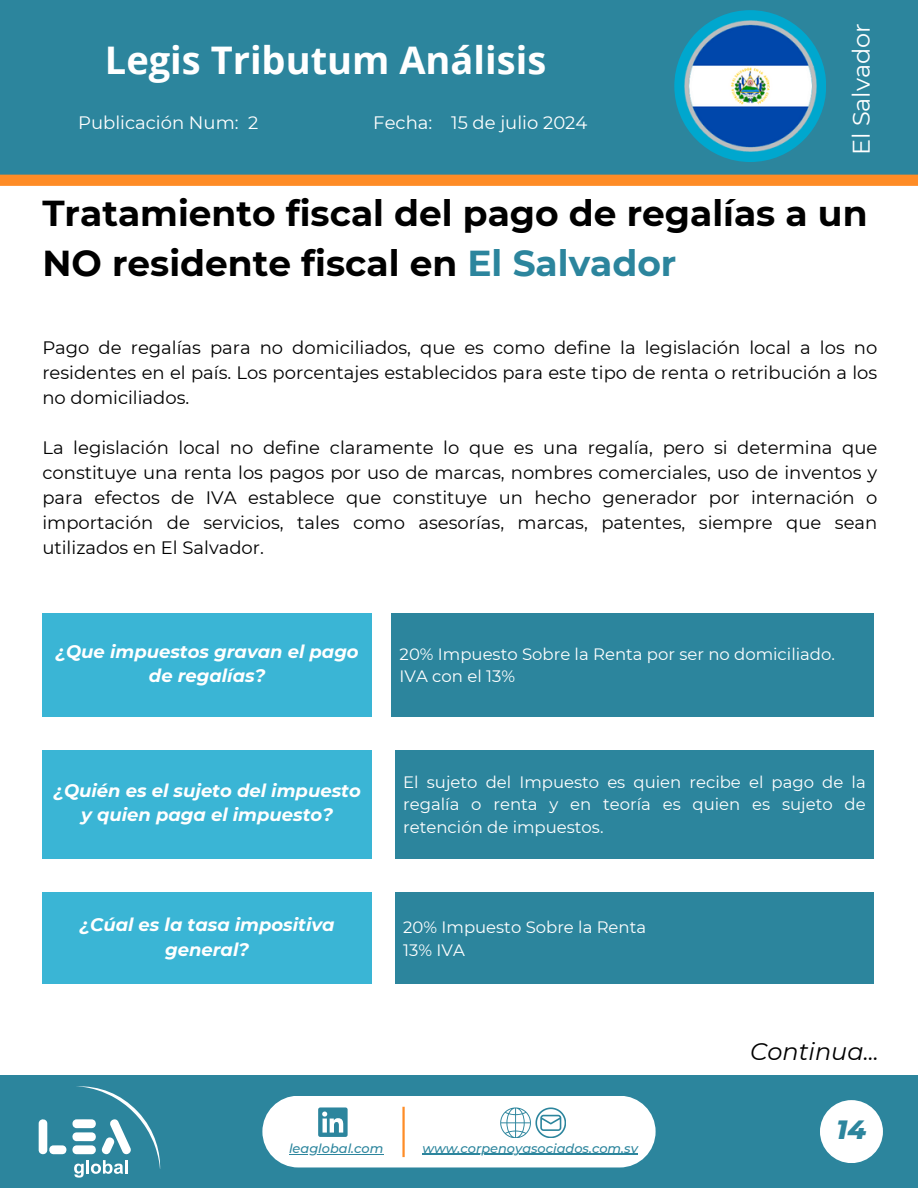
<style>
.page{position:relative;width:918px;height:1188px;background:#fff}
.page>*{position:absolute;margin:0;border:0;box-sizing:border-box;transform-origin:0 0}
.t1{font:700 38.1px "Open Sans";color:#fff}
.t2{font:700 36px/49.5px "Montserrat";color:#000}
.t3{font:italic 800 27px "Montserrat";color:#2c859d}
.t4{font:italic 24px "Montserrat";color:#000}
.t5{font:24px "Montserrat";color:#fff}
.t6{font:18px/25px "Montserrat";color:#000;text-align:justify}
.t7{font:italic 700 18px/24.8px "Montserrat";color:#fff;text-align:center}
.t8{font:18px "Montserrat";color:#fff}
.t9{font:16.5px/22.5px "Montserrat";color:#fff}
.t10{font:italic 500 12.9px "Montserrat";color:#2c859d}
.s1{color:#2c859d}
</style>
<div class="page">
<div style="left:395px;top:750px;width:479px;height:108px;background:#2c859d"></div>
<div style="left:392px;top:614px;width:481px;height:103px;background:#2c859d"></div>
<div style="left:395px;top:893px;width:479px;height:91px;background:#2c859d"></div>
<div style="left:42px;top:750px;width:330px;height:108px;background:#3ab5d5"></div>
<div style="left:42px;top:893px;width:330px;height:91px;background:#3ab5d5"></div>
<div style="left:42px;top:614px;width:330px;height:103px;background:#3ab5d5"></div>
<div style="left:0;top:0;width:918px;height:174px;background:#2c859d"></div>
<div style="left:674px;top:10px;width:152px;height:152px;background:#00a7ce;border-radius:50%"></div>
<img style="left:684px;top:20px;width:132px;height:132px">
<div style="left:0;top:1075px;width:918px;height:113px;background:#2c859d"></div>
<svg style="left:39px;top:1086px;width:121px;height:91px"></svg>
<hr style="left:125px;top:1160px;width:3px;height:14px;background:#fff">
<div style="left:820px;top:1100px;width:63px;height:63px;background:#fff;border-radius:50%"></div>
<div style="left:262px;top:1096px;width:393px;height:71px;background:#fff;border-radius:36px"></div>
<svg style="left:318px;top:1108px;width:30px;height:29px"></svg>
<hr style="left:402px;top:1107px;width:3px;height:50px;background:#fe8c26">
<hr style="left:423px;top:1154px;width:215px;height:1px;background:#2c859d">
<hr style="left:289px;top:1154px;width:94px;height:1px;background:#2c859d">
<svg style="left:500px;top:1107px;width:66px;height:31px"></svg>
<div style="left:0;top:175px;width:918px;height:11px;background:#fe8c26"></div>
<h3 class="t1" style="left:105px;top:33px;width:443px">Legis Tributum Análisis</h3>
<h4 class="t8" style="left:78px;top:111px;width:182px">Publicación Num: 2</h4>
<h3 class="t8" style="left:373px;top:111px;width:216px">Fecha: 15 de julio 2024</h3>
<h4 class="t5" style="left:846px;top:155px;width:134px;rotate:-90deg">El Salvador</h4>
<h3 class="t2" style="left:42px;top:189px;width:827px">Tratamiento fiscal del pago de regalías a un<br>NO residente fiscal en <span class="s1">El Salvador</span></h3>
<h4 class="t6" style="left:42px;top:335px;width:837px">Pago de regalías para no domiciliados, que es como define la legislación local a los no residentes en el país. Los porcentajes establecidos para este tipo de renta o retribución a los no domiciliados.</h4>
<h4 class="t6" style="left:42px;top:435px;width:837px">La legislación local no define claramente lo que es una regalía, pero si determina que constituye una renta los pagos por uso de marcas, nombres comerciales, uso de inventos y para efectos de IVA establece que constituye un hecho generador por internación o importación de servicios, tales como asesorías, marcas, patentes, siempre que sean utilizados en El Salvador.</h4>
<h1 class="t7" style="left:56px;top:639px;width:305px">¿Que impuestos gravan el pago de regalías?</h1>
<p class="t7" style="left:53px;top:778px;width:309px">¿Quién es el sujeto del impuesto y quien paga el impuesto?</p>
<h2 class="t7" style="left:80px;top:912px;width:257px">¿Cúal es la tasa impositiva general?</h2>
<h4 class="t9" style="left:400px;top:643px;width:437px">20% Impuesto Sobre la Renta por ser no domiciliado.<br>IVA con el 13%</h4>
<h1 class="t9" style="left:403px;top:770px;width:464px;text-align:justify">El sujeto del Impuesto es quien recibe el pago de la regalía o renta y en teoría es quien es sujeto de retención de impuestos.</h1>
<h4 class="t9" style="left:403px;top:916px;width:244px">20% Impuesto Sobre la Renta<br>13% IVA</h4>
<h2 class="t4" style="left:750px;top:1037px;width:130px">Continua...</h2>
<p class="t3" style="left:837px;top:1113px;width:31px">14</p>
<p class="t10" style="left:289px;top:1141px;width:96px">leaglobal.com</p>
<p class="t10" style="left:423px;top:1140px;width:217px">www.corpenoyasociados.com.sv</p>
</div>
